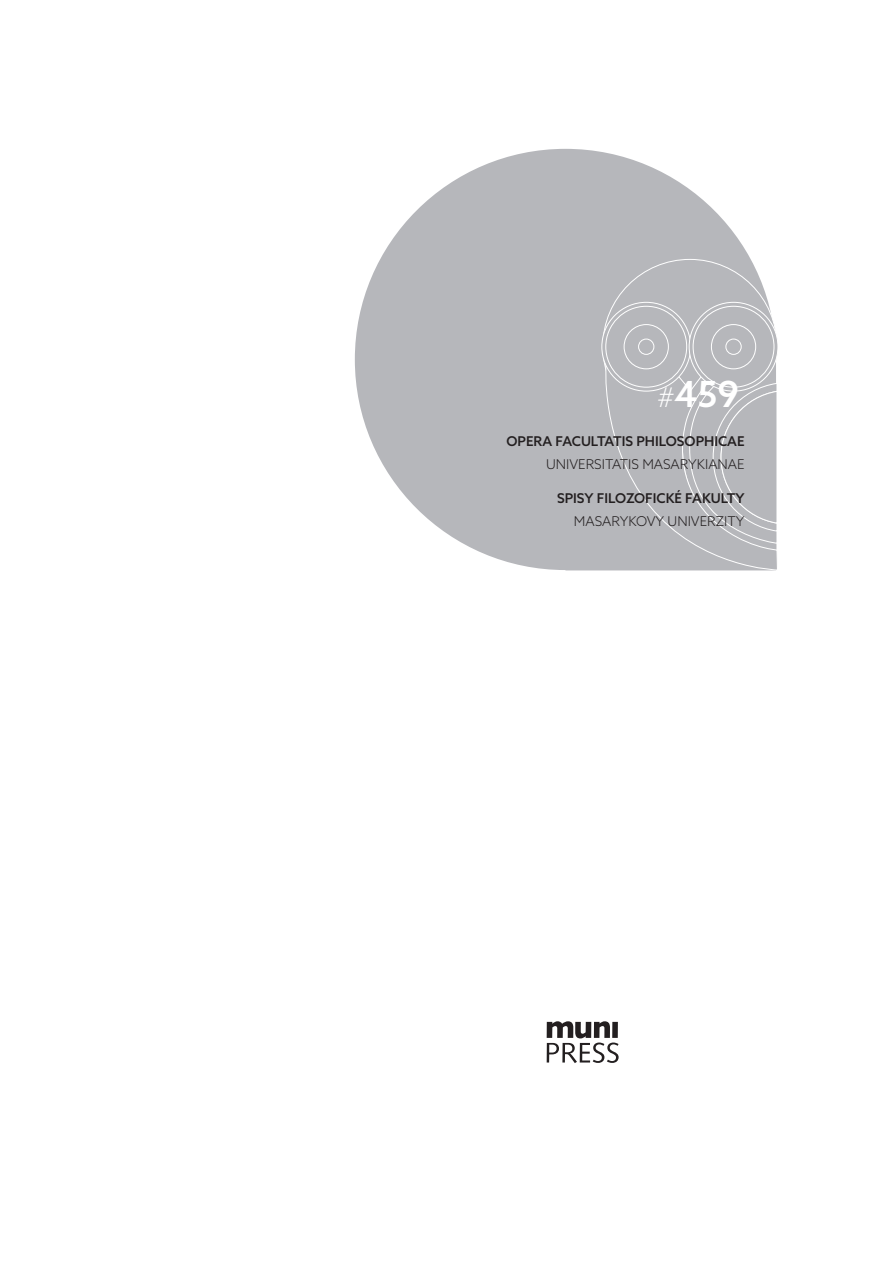
<style>
.page{position:relative;width:893px;height:1263px;background:#fff}
.page>*{position:absolute;margin:0;border:0;box-sizing:border-box;transform-origin:0 0}
.t1{font:500 36px "Azo Sans";color:#fff}
.t2{font:500 13.5px "Azo Sans";color:#231f20}
.t3{font:300 13.5px "Azo Sans";color:#231f20}
.s1{font-weight:300;font-size:27px}
</style>
<div class="page">
<div style="left:355px;top:149px;width:421px;height:421px;background:#b6b7bb;border-radius:211px"></div>
<svg style="left:547px;top:1021px;width:72px;height:42px"></svg>
<div style="left:603px;top:259px;width:174px;height:175px;background:#b6b7bb;border-radius:50%"></div>
<svg style="left:599px;top:343px;width:178px;height:227px"></svg>
<svg style="left:602px;top:302px;width:89px;height:89px"></svg>
<div style="left:606px;top:306px;width:81px;height:81px;background:#b6b7bb;border-radius:50%"></div>
<div style="left:606px;top:306px;width:81px;height:81px;border:1px solid #fff;border-radius:50%"></div>
<div style="left:624px;top:324px;width:45px;height:45px;border:1px solid #fff;border-radius:50%"></div>
<div style="left:638px;top:339px;width:16px;height:16px;border:1px solid #fff;border-radius:50%"></div>
<svg style="left:689px;top:302px;width:89px;height:89px"></svg>
<div style="left:693px;top:306px;width:81px;height:81px;background:#b6b7bb;border-radius:50%"></div>
<div style="left:693px;top:306px;width:81px;height:81px;border:1px solid #fff;border-radius:50%"></div>
<div style="left:711px;top:324px;width:45px;height:45px;border:1px solid #fff;border-radius:50%"></div>
<div style="left:726px;top:339px;width:15px;height:16px;border:1px solid #fff;border-radius:50%"></div>
<h1 class="t1" style="left:658px;top:371px;width:83px"><span class="s1">#</span>459</h1>
<p class="t2" style="left:506px;top:432px;width:240px">OPERA FACULTATIS PHILOSOPHICAE</p>
<p class="t3" style="left:546px;top:455px;width:200px">UNIVERSITATIS MASARYKIANAE</p>
<p class="t2" style="left:557px;top:489px;width:189px">SPISY FILOZOFICKÉ FAKULTY</p>
<p class="t3" style="left:574px;top:512px;width:172px">MASARYKOVY UNIVERZITY</p>
</div>
